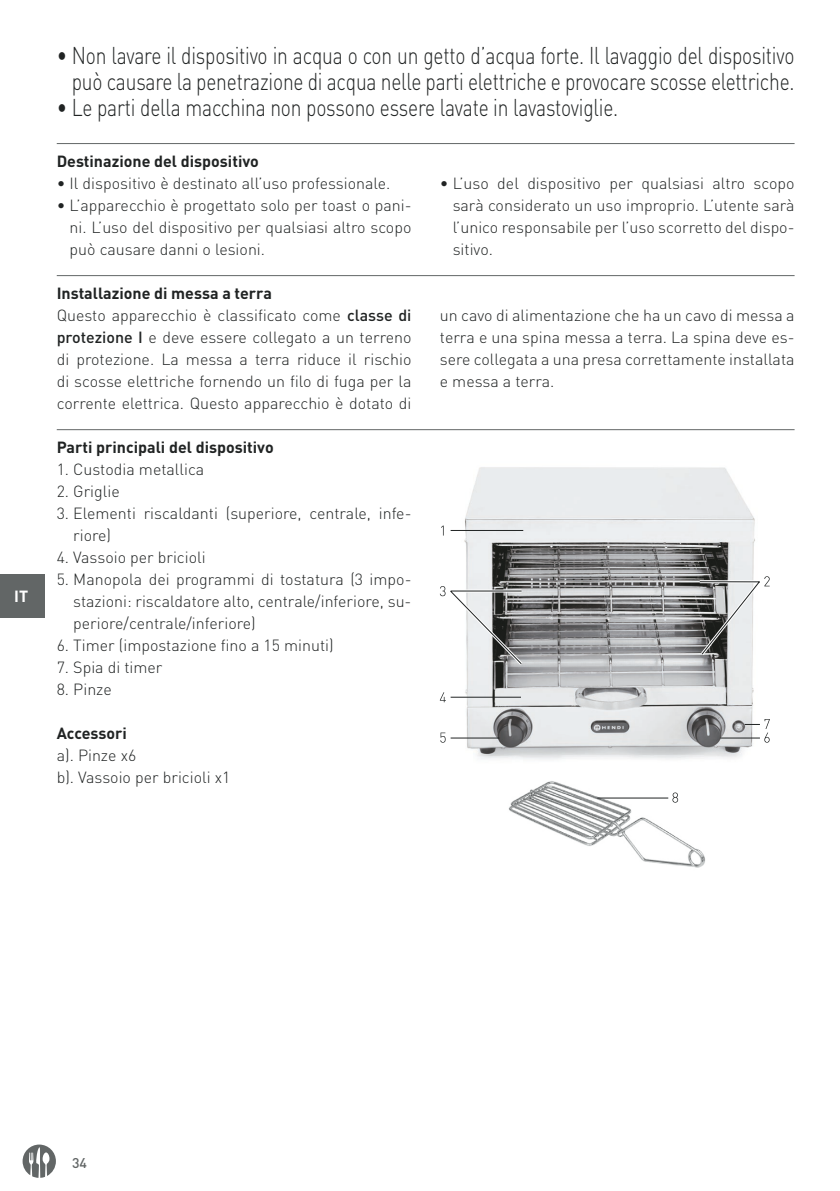
<style>
.page{position:relative;width:840px;height:1191px;background:#fff}
.page>*{position:absolute;margin:0;border:0;box-sizing:border-box;transform-origin:0 0}
.t1{font:300 24px/26px "DIN Pro";letter-spacing:-.01em;color:#202323;text-align:right;scale:.8 1}
.t2{font:300 16px/22px "DIN Pro";color:#202323;text-align:justify}
.t3{font:700 16px "DIN Pro";color:#202323}
.t4{font:700 16px "DIN Pro";color:#fff}
.t5{font:500 14px "DIN Pro";color:#626666}
.s1{font-weight:700}
.s2{font-weight:500}
</style>
<div class="page">
<div style="left:0;top:574px;width:44px;height:43px;background:#626666"></div>
<svg style="left:23px;top:1144px;width:33px;height:33px"></svg>
<hr style="left:57px;top:143px;width:737px;height:1px;background:#626666">
<hr style="left:57px;top:275px;width:737px;height:1px;background:#626666">
<hr style="left:57px;top:429px;width:737px;height:1px;background:#626666">
<img style="left:450px;top:467px;width:317px;height:293px">
<hr style="left:450px;top:530px;width:73px;height:1px;background:#202323">
<hr style="left:450px;top:696px;width:70px;height:1px;background:#202323">
<hr style="left:450px;top:737px;width:49px;height:1px;background:#202323">
<hr style="left:719px;top:737px;width:40px;height:1px;background:#202323">
<svg style="left:441px;top:525px;width:2px;height:10px"></svg>
<svg style="left:439px;top:692px;width:6px;height:10px"></svg>
<svg style="left:440px;top:732px;width:5px;height:10px"></svg>
<svg style="left:744px;top:719px;width:25px;height:23px"></svg>
<svg style="left:440px;top:576px;width:329px;height:92px;background:#a9a9aa"></svg>
<img style="left:508px;top:781px;width:197px;height:87px">
<hr style="left:597px;top:797px;width:71px;height:1px;background:#202323">
<svg style="left:672px;top:792px;width:5px;height:10px"></svg>
<p class="t4" style="left:14px;top:583px;width:16px">IT</p>
<h1 class="t1" style="left:57px;top:41px;width:923px">• Non lavare il dispositivo in acqua o con un getto d’acqua forte. Il lavaggio del dispositivo può causare la penetrazione di acqua nelle parti elettriche e provocare scosse elettriche.</h1>
<h1 class="t1" style="left:57px;top:93px;width:703px">• Le parti della macchina non possono essere lavate in lavastoviglie.</h1>
<p class="t3" style="left:57px;top:148px;width:203px">Destinazione del dispositivo</p>
<p class="t2" style="left:57px;top:171px;width:335px">• Il dispositivo è destinato all’uso professionale.</p>
<p class="t2" style="left:70px;top:193px;width:343px;text-indent:-13px">• L’apparecchio è progettato solo per toast o pani&shy;ni. L’uso del dispositivo per qualsiasi altro scopo può causare danni o lesioni.</p>
<p class="t2" style="left:452px;top:171px;width:343px;text-indent:-13px">• L’uso del dispositivo per qualsiasi altro scopo sarà considerato un uso improprio. L’utente sarà l’unico responsabile per l’uso scorretto del dispo&shy;sitivo.</p>
<p class="t2" style="left:57px;top:281px;width:356px;text-align:left"><span class="s1">Installazione di messa a terra<br></span>Questo apparecchio è classificato come <span class="s2">classe di protezione I</span> e deve essere collegato a un terreno di protezione. La messa a terra riduce il rischio di scosse elettriche fornendo un filo di fuga per la corrente elettrica. Questo apparecchio è dotato di</p>
<p class="t3" style="left:57px;top:434px;width:218px">Parti principali del dispositivo</p>
<p class="t2" style="left:57px;top:457px;width:149px">1. Custodia metallica</p>
<p class="t2" style="left:57px;top:479px;width:64px">2. Griglie</p>
<p class="t2" style="left:73px;top:501px;width:339px;text-indent:-17px">3. Elementi riscaldanti (superiore, centrale, infe&shy;riore)</p>
<p class="t2" style="left:57px;top:545px;width:150px">4. Vassoio per bricioli</p>
<p class="t2" style="left:73px;top:567px;width:339px;text-indent:-17px">5. Manopola dei programmi di tostatura (3 impo&shy;stazioni: riscaldatore alto, centrale/inferiore, su&shy;periore/centrale/inferiore)</p>
<p class="t2" style="left:57px;top:633px;width:278px">6. Timer (impostazione fino a 15 minuti)</p>
<p class="t2" style="left:57px;top:655px;width:107px">7. Spia di timer</p>
<p class="t2" style="left:57px;top:677px;width:57px">8. Pinze</p>
<p class="t3" style="left:57px;top:720px;width:72px">Accessori</p>
<p class="t2" style="left:57px;top:743px;width:175px">a). Pinze x6<br>b). Vassoio per bricioli x1</p>
<p class="t2" style="left:439px;top:303px;width:356px">un cavo di alimentazione che ha un cavo di messa a terra e una spina messa a terra. La spina deve es&shy;sere collegata a una presa correttamente installata e messa a terra.</p>
<p class="t5" style="left:72px;top:1151px;width:16px">34</p>
</div>
